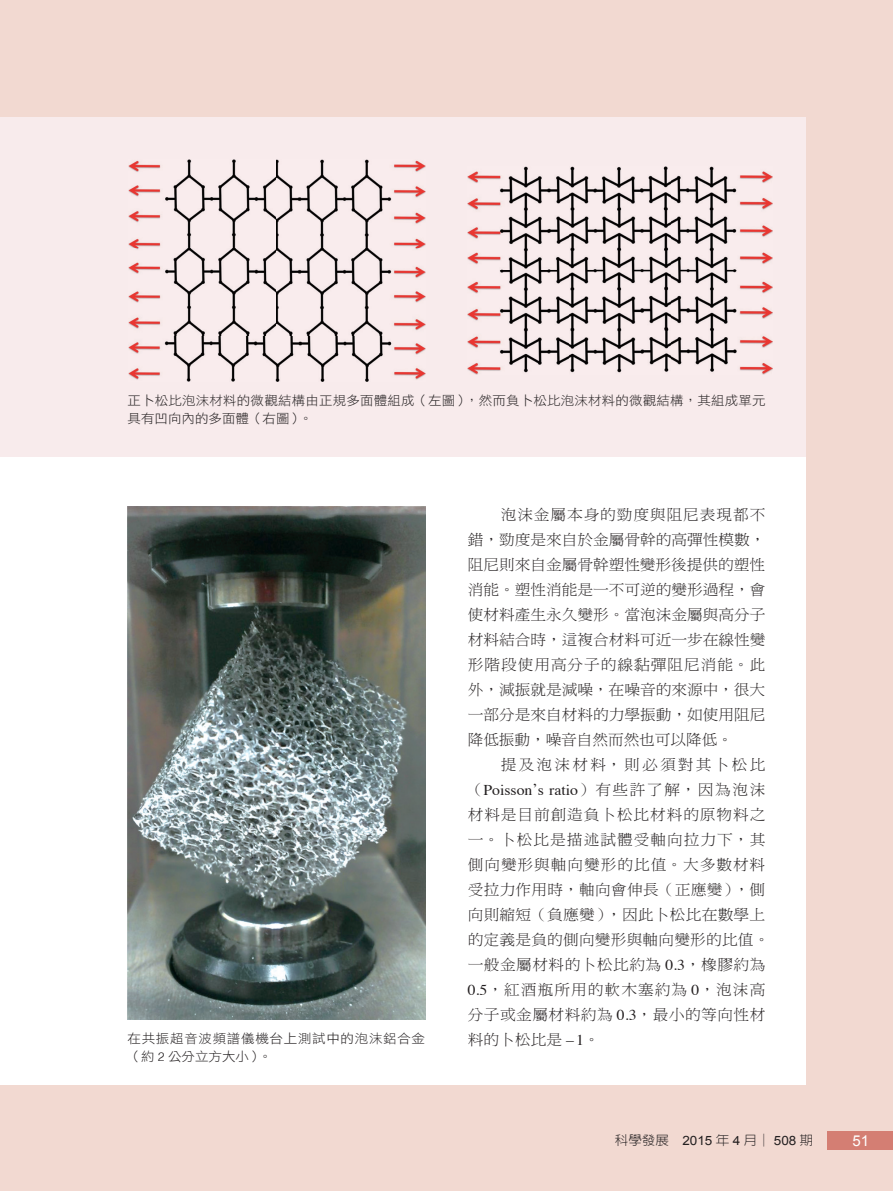
<style>
.page{position:relative;width:893px;height:1191px;background:#f2d9d1}
.page>*{position:absolute;margin:0;border:0;box-sizing:border-box;transform-origin:0 0}
.t1{font:15px/25px "DF Ming Std W3";letter-spacing:.025em;color:#231f20;text-align:justify;scale:1.05 1}
.t2{font:15px "Times";color:#231f20;scale:1.05 1}
.t3{font:15px "DF Ming Std W3";letter-spacing:.14em;color:#231f20;scale:1.05 1}
.t4{font:15px "Arial";color:#fff}
.t5{font:12.9px/18px "DF Hei Std W3";letter-spacing:.015em;color:#231f20;scale:1.05 1}
.t6{font:12.9px "DF Hei Std W3";letter-spacing:.05em;color:#231f20;scale:1.05 1}
.t7{font:300 12.9px "AR New Hei B5";color:#231f20;scale:1.05 1}
.s1{font-family:"DF Ming Std W3"}
.s2{font-family:"Times"}
.s3{font-family:"Helvetica";font-weight:300;font-size:12.3px}
.s4{font-family:"Arial";font-weight:400}
</style>
<div class="page">
<div style="left:0;top:118px;width:805px;height:966px;background:#fff"></div>
<div style="left:828px;top:1131px;width:65px;height:18px;background:#d47e73"></div>
<img style="left:128px;top:506px;width:297px;height:513px">
<div style="left:0;top:118px;width:805px;height:339px;background:#f8ebec"></div>
<img style="left:129px;top:159px;width:296px;height:222px">
<img style="left:468px;top:166px;width:305px;height:208px">
<p class="t5" style="left:128px;top:391px;width:609px">正卜松比泡沫材料的微觀結構由正規多面體組成（左圖），然而負卜松比泡沫材料的微觀結構，其組成單元具有凹向內的多面體（右圖）。</p>
<p class="t1" style="left:468px;top:501px;width:285px;text-indent:33px">泡沫金屬本身的勁度與阻尼表現都不錯，勁度是來自於金屬骨幹的高彈性模數，阻尼則來自金屬骨幹塑性變形後提供的塑性消能。塑性消能是一不可逆的變形過程，會使材料產生永久變形。當泡沫金屬與高分子材料結合時，這複合材料可近一步在線性變形階段使用高分子的線黏彈阻尼消能。此外，減振就是減噪，在噪音的來源中，很大一部分是來自材料的力學振動，如使用阻尼降低振動，噪音自然而然也可以降低。</p>
<p class="t3" style="left:501px;top:756px;width:254px">提及泡沫材料，則必須對其卜松比</p>
<p class="t2" style="left:468px;top:775px;width:285px"><span class="s1">（</span>Poisson’s ratio<span class="s1">）有些許了解，因為泡沫</span></p>
<p class="t1" style="left:468px;top:801px;width:289px;text-align:left">材料是目前創造負卜松比材料的原物料之一。卜松比是描述試體受軸向拉力下，其側向變形與軸向變形的比值。大多數材料受拉力作用時，軸向會伸長（正應變），側向則縮短（負應變），因此卜松比在數學上的定義是負的側向變形與軸向變形的比值。一般金屬材料的卜松比約為 <span class="s2">0.3</span>，橡膠約為<br><span class="s2">0.5</span>，紅酒瓶所用的軟木塞約為 <span class="s2">0</span>，泡沫高分子或金屬材料約為 <span class="s2">0.3</span>，最小的等向性材</p>
<p class="t6" style="left:128px;top:1031px;width:285px">在共振超音波頻譜儀機台上測試中的泡沫鋁合金</p>
<p class="t1" style="left:468px;top:1027px;width:127px">料的卜松比是 <span class="s2">– 1</span>。</p>
<p class="t5" style="left:128px;top:1047px;width:139px">（約 <span class="s3">2</span> 公分立方大小）。</p>
<p class="t7" style="left:615px;top:1133px;width:190px">科學發展　<span class="s4">2015</span> 年 <span class="s4">4</span> 月│ <span class="s4">508</span> 期</p>
<p class="t4" style="left:852px;top:1131px;width:18px">51</p>
</div>
